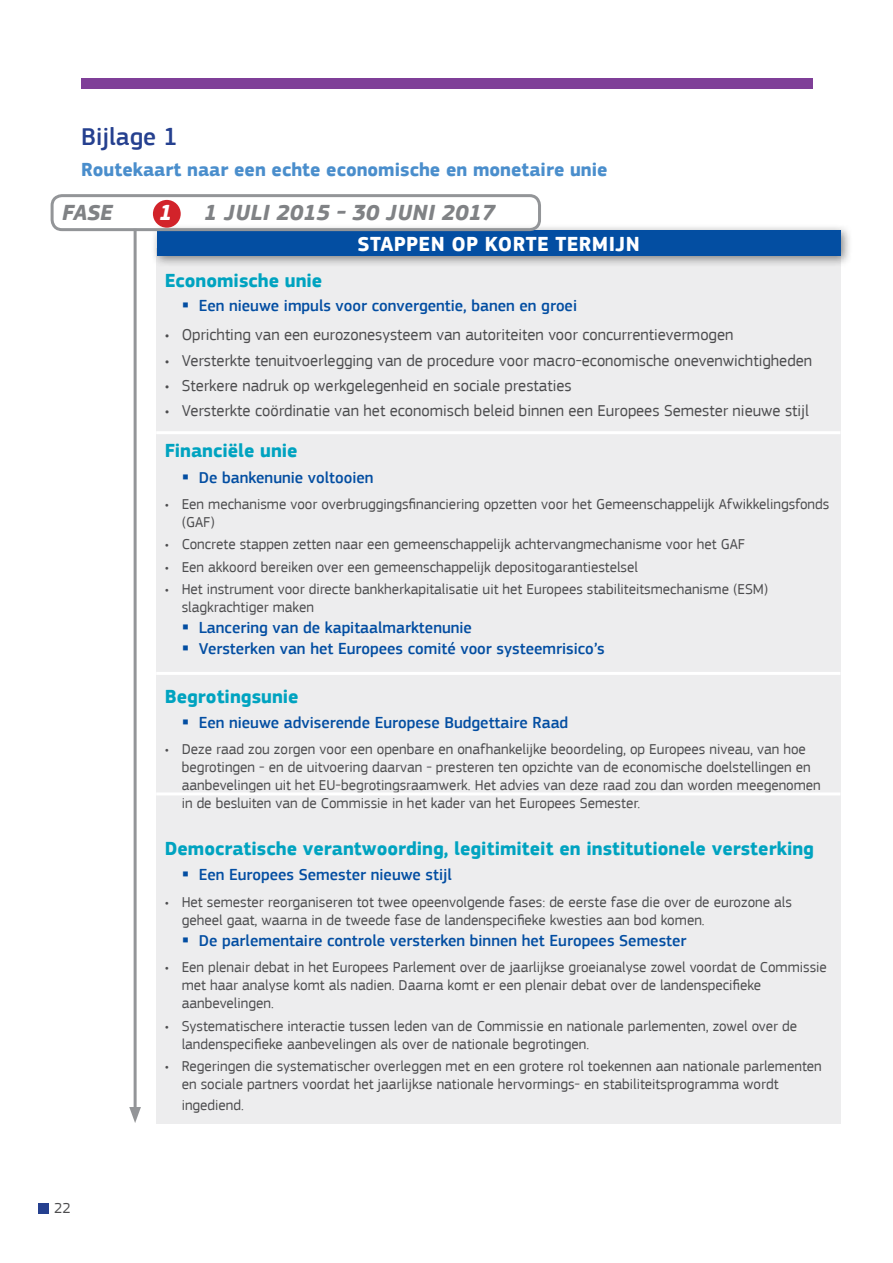
<style>
.page{position:relative;width:893px;height:1263px;background:#fff}
.page>*{position:absolute;margin:0;border:0;box-sizing:border-box;transform-origin:0 0}
.t1{font:500 25.5px "EC Square Sans Pro";color:#25408f}
.t2{font:italic 700 22.5px "EC Square Sans Pro";color:#808285}
.t3{font:italic 700 22.5px "EC Square Sans Pro";color:#fff}
.t4{font:700 21px "EC Square Sans Pro";letter-spacing:.02em;color:#fff}
.t5{font:700 19.5px "EC Square Sans Pro";color:#00a3c0}
.t6{font:700 19.5px "EC Square Sans Pro";color:#4a8ecc}
.t7{font:16.5px "EC Square Sans Pro";color:#4d4d4f}
.t8{font:500 16.5px/21px "EC Square Sans Pro";color:#034ea2}
.t9{font:15px/18px "EC Square Sans Pro";color:#4d4d4f}
</style>
<div class="page">
<div style="left:38px;top:1203px;width:10px;height:10px;background:#25408f"></div>
<div style="left:81px;top:79px;width:732px;height:10px;background:#7f3f98"></div>
<div style="left:156px;top:268px;width:684px;height:855px;background:#ededee"></div>
<div style="left:151px;top:224px;width:701px;height:44px;background:#000;opacity:.45"></div>
<div style="left:157px;top:230px;width:683px;height:26px;background:#034ea2"></div>
<div style="left:51px;top:194px;width:490px;height:37px;border:3px solid #939598;border-radius:10px"></div>
<div style="left:153px;top:200px;width:28px;height:28px;background:#d2232a;border-radius:50%"></div>
<hr style="left:134px;top:229px;width:3px;height:884px;background:#939598">
<svg style="left:129px;top:1107px;width:12px;height:16px"></svg>
<hr style="left:156px;top:431px;width:684px;height:3px;background:#fff">
<hr style="left:156px;top:672px;width:684px;height:3px;background:#fff">
<hr style="left:156px;top:792px;width:684px;height:3px;background:#fff">
<svg style="left:183px;top:302px;width:5px;height:5px"></svg>
<svg style="left:183px;top:474px;width:5px;height:5px"></svg>
<svg style="left:183px;top:624px;width:5px;height:5px"></svg>
<svg style="left:183px;top:645px;width:5px;height:5px"></svg>
<svg style="left:183px;top:719px;width:5px;height:5px"></svg>
<svg style="left:183px;top:872px;width:5px;height:5px"></svg>
<svg style="left:183px;top:937px;width:5px;height:5px"></svg>
<h1 class="t1" style="left:81px;top:121px;width:98px">Bijlage 1</h1>
<h3 class="t6" style="left:81px;top:157px;width:528px">Routekaart naar een echte economische en monetaire unie</h3>
<h2 class="t2" style="left:62px;top:199px;width:52px">FASE</h2>
<h2 class="t3" style="left:159px;top:199px;width:15px">1</h2>
<h2 class="t2" style="left:204px;top:199px;width:293px">1 JULI 2015 - 30 JUNI 2017</h2>
<h3 class="t4" style="left:357px;top:231px;width:284px">STAPPEN OP KORTE TERMIJN</h3>
<p class="t9" style="left:54px;top:1199px;width:18px">22</p>
<h3 class="t5" style="left:165px;top:269px;width:159px">Economische unie</h3>
<p class="t8" style="left:199px;top:295px;width:380px">Een nieuwe impuls voor convergentie, banen en groei</p>
<p class="t7" style="left:165px;top:325px;width:570px">• Oprichting van een eurozonesysteem van autoriteiten voor concurrentievermogen</p>
<p class="t7" style="left:165px;top:350px;width:649px">• Versterkte tenuitvoerlegging van de procedure voor macro-economische onevenwichtigheden</p>
<p class="t7" style="left:165px;top:376px;width:408px">• Sterkere nadruk op werkgelegenheid en sociale prestaties</p>
<p class="t7" style="left:165px;top:401px;width:646px">• Versterkte coördinatie van het economisch beleid binnen een Europees Semester nieuwe stijl</p>
<h3 class="t5" style="left:165px;top:439px;width:134px">Financiële unie</h3>
<p class="t8" style="left:199px;top:467px;width:176px">De bankenunie voltooien</p>
<p class="t9" style="left:182px;top:495px;width:649px;text-indent:-17px">• Een mechanisme voor overbruggingsfinanciering opzetten voor het Gemeenschappelijk Afwikkelingsfonds (GAF)</p>
<p class="t9" style="left:165px;top:536px;width:582px">• Concrete stappen zetten naar een gemeenschappelijk achtervangmechanisme voor het GAF</p>
<p class="t9" style="left:165px;top:558px;width:475px">• Een akkoord bereiken over een gemeenschappelijk depositogarantiestelsel</p>
<p class="t9" style="left:182px;top:580px;width:588px;text-indent:-17px">• Het instrument voor directe bankherkapitalisatie uit het Europees stabiliteitsmechanisme (ESM) slagkrachtiger maken</p>
<p class="t8" style="left:199px;top:617px;width:408px">Lancering van de kapitaalmarktenunie<br>Versterken van het Europees comité voor systeemrisico’s</p>
<h3 class="t5" style="left:165px;top:684px;width:136px">Begrotingsunie</h3>
<p class="t8" style="left:199px;top:712px;width:371px">Een nieuwe adviserende Europese Budgettaire Raad</p>
<p class="t9" style="left:182px;top:740px;width:641px;text-indent:-17px">• Deze raad zou zorgen voor een openbare en onafhankelijke beoordeling, op Europees niveau, van hoe begrotingen - en de uitvoering daarvan - presteren ten opzichte van de economische doelstellingen en aanbevelingen uit het EU-begrotingsraamwerk. Het advies van deze raad zou dan worden meegenomen in de besluiten van de Commissie in het kader van het Europees Semester.</p>
<h3 class="t5" style="left:165px;top:837px;width:651px">Democratische verantwoording, legitimiteit en institutionele versterking</h3>
<p class="t8" style="left:199px;top:865px;width:255px">Een Europees Semester nieuwe stijl</p>
<p class="t9" style="left:182px;top:893px;width:612px;text-indent:-17px">• Het semester reorganiseren tot twee opeenvolgende fases: de eerste fase die over de eurozone als geheel gaat, waarna in de tweede fase de landenspecifieke kwesties aan bod komen.</p>
<p class="t8" style="left:199px;top:930px;width:489px">De parlementaire controle versterken binnen het Europees Semester</p>
<p class="t9" style="left:182px;top:958px;width:647px;text-indent:-17px">• Een plenair debat in het Europees Parlement over de jaarlijkse groeianalyse zowel voordat de Commissie met haar analyse komt als nadien. Daarna komt er een plenair debat over de landenspecifieke aanbevelingen.</p>
<p class="t9" style="left:182px;top:1017px;width:617px;text-indent:-17px">• Systematischere interactie tussen leden van de Commissie en nationale parlementen, zowel over de landenspecifieke aanbevelingen als over de nationale begrotingen.</p>
<p class="t9" style="left:182px;top:1057px;width:642px;text-indent:-17px">• Regeringen die systematischer overleggen met en een grotere rol toekennen aan nationale parlementen en sociale partners voordat het jaarlijkse nationale hervormings- en stabiliteitsprogramma wordt</p>
<p class="t9" style="left:182px;top:1096px;width:64px">ingediend.</p>
</div>
